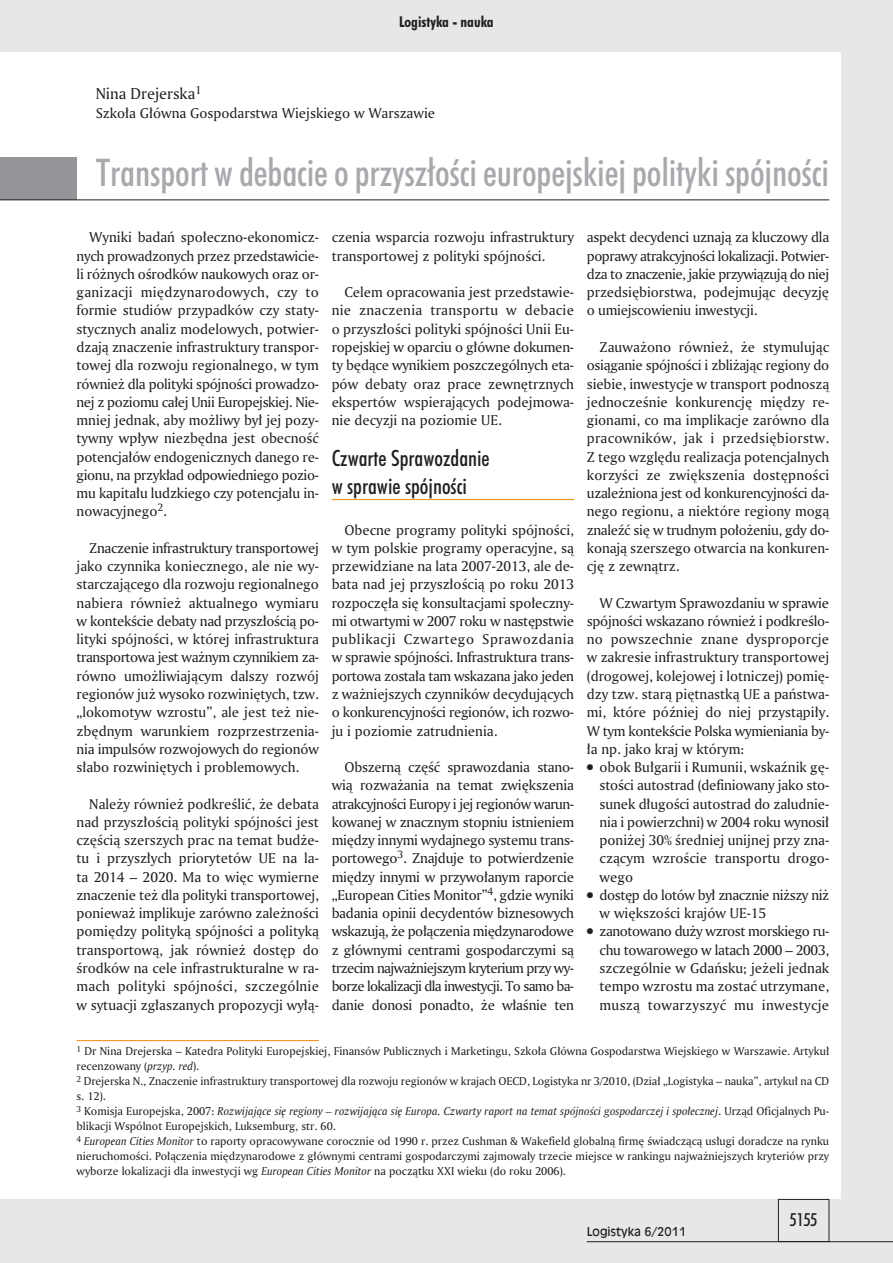
<style>
.page{position:relative;width:893px;height:1263px;background:#fff}
.page>*{position:absolute;margin:0;border:0;box-sizing:border-box;transform-origin:0 0}
.t1{font:38.25px "Futura Md Cn EU";letter-spacing:-.005em;color:#a8a9ad}
.t2{font:22.5px/27.8px "Futura Md Cn EU";color:#231f20}
.t3{font:18px "Futura Md Cn EU";color:#231f20}
.t4{font:16.5px "Amerigo EU";color:#231f20}
.t5{font:15px/18.3px "Amerigo EU";color:#231f20;text-align:justify}
.t6{font:15px/18.3px "Amerigo EU";letter-spacing:-.025em;color:#231f20}
.t7{font:15px "Futura Bd Cn EU";color:#231f20}
.t8{font:12px/15px "Amerigo EU";color:#231f20}
.t9{font:12px "Incised 901 EU";color:#231f20}
.s1{font-style:italic}
</style>
<div class="page">
<div style="left:0;top:1199px;width:893px;height:64px;background:#e6e7e9"></div>
<div style="left:842px;top:0;width:51px;height:1263px;background:#e6e7e9"></div>
<div style="left:0;top:0;width:893px;height:51px;background:#e6e7e9"></div>
<hr style="left:587px;top:1241px;width:306px;height:1px;background:#231f20">
<div style="left:778px;top:1199px;width:51px;height:43px;border:1px solid #231f20"></div>
<div style="left:0;top:157px;width:77px;height:43px;background:#939598"></div>
<hr style="left:332px;top:499px;width:242px;height:1px;background:#f7981d">
<hr style="left:0;top:199px;width:829px;height:1px;background:#231f20">
<hr style="left:77px;top:1040px;width:242px;height:1px;background:#f68b1f">
<p class="t7" style="left:399px;top:13px;width:96px">Logistyka - nauka</p>
<p class="t4" style="left:96px;top:88px;width:107px">Ni na Dre jer ska<sup>1</sup></p>
<p class="t5" style="left:96px;top:105px;width:341px">Szko ła Głów na Go spo dar stwa Wiej skie go w War sza wie</p>
<h1 class="t1" style="left:96px;top:157px;width:735px">Trans port w de ba cie o przy szło ści eu ro pej skiej po li ty ki spój no ści</h1>
<p class="t5" style="left:77px;top:229px;width:244px;text-indent:13px">Wy ni ki ba dań spo łecz no -eko no micz - nych pro wa dzo nych przez przed sta wi cie - li róż nych ośrod ków na uko wych oraz or - ga ni za cji mię dzy na ro do wych, czy to for mie stu diów przy pad ków czy sta ty - stycz nych ana liz mo de lo wych, po twier - dza ją zna cze nie in fra struk tu ry trans por - to wej dla roz wo ju re gio nal ne go, w tym rów nież dla po li ty ki spój no ści pro wa dzo - nej z po zio mu ca łej Unii Eu ro pej skiej. Nie - mniej jed nak, aby moż li wy był jej po zy - tyw ny wpływ nie zbęd na jest obec ność po ten cja łów en do ge nicz nych da ne go re - gio nu, na przy kład od po wied nie go po zio - mu ka pi ta łu ludz kie go czy po ten cja łu in - no wa cyj ne go<sup>2</sup>.</p>
<p class="t5" style="left:77px;top:540px;width:244px;text-indent:13px">Zna cze nie in fra struk tu ry trans por to wej ja ko czyn ni ka ko niecz ne go, ale nie wy - star cza ją ce go dla roz wo ju re gio nal ne go na bie ra rów nież ak tu al ne go wy mia ru w kon tek ście de ba ty nad przy szło ścią po - li ty ki spój no ści, w któ rej in fra struk tu ra trans por to wa jest waż nym czyn ni kiem za - rów no umoż li wia ją cym dal szy roz wój re gio nów już wy so ko roz wi nię tych, tzw. „lo ko mo tyw wzro stu”, ale jest też nie - zbęd nym wa run kiem roz prze strze nia - nia im pul sów roz wo jo wych do re gio nów sła bo roz wi nię tych i pro ble mo wych.</p>
<p class="t5" style="left:77px;top:796px;width:244px;text-indent:13px">Na le ży rów nież pod kre ślić, że de ba ta nad przy szło ścią po li ty ki spój no ści jest czę ścią szer szych prac na te mat bu dże - tu i przy szłych prio ry te tów UE na la - ta 2014 – 2020. Ma to więc wy mier ne zna cze nie też dla po li ty ki trans por to wej, po nie waż im pli ku je za rów no za leż no ści po mię dzy po li ty ką spój no ści a po li ty ką trans por to wą, jak rów nież do stęp do środ ków na ce le in fra struk tu ral ne w ra - mach po li ty ki spój no ści, szcze gól nie w sy tu acji zgła sza nych pro po zy cji wy łą -</p>
<p class="t5" style="left:332px;top:229px;width:244px">cze nia wspar cia roz wo ju in fra struk tu ry trans por to wej z po li ty ki spój no ści.</p>
<p class="t5" style="left:332px;top:284px;width:244px;text-indent:13px">Ce lem opra co wa nia jest przed sta wie - nie zna cze nia trans por tu w de ba cie o przy szło ści po li ty ki spój no ści Unii Eu - ro pej skiej w opar ciu o głów ne do ku men - ty bę dą ce wy ni kiem po szcze gól nych eta - pów de ba ty oraz pra ce ze wnętrz nych eks per tów wspie ra ją cych po dej mo wa - nie de cy zji na po zio mie UE.</p>
<h2 class="t2" style="left:332px;top:446px;width:160px">Czwar te Spra woz da nie w spra wie spój no ści</h2>
<p class="t5" style="left:332px;top:522px;width:244px;text-indent:13px">Obec ne pro gra my po li ty ki spój no ści, w tym pol skie pro gra my ope ra cyj ne, są prze wi dzia ne na la ta 2007-2013, ale de - ba ta nad jej przy szło ścią po ro ku 2013 roz po czę ła się kon sul ta cja mi spo łecz ny - mi otwar ty mi w 2007 ro ku w na stęp stwie pu bli ka cji Czwar te go Spra woz da nia w spra wie spój no ści. In fra struk tu ra trans - por to wa zo sta ła tam wska za na ja ko je den z waż niej szych czyn ni ków de cy du ją cych o kon ku ren cyj no ści re gio nów, ich roz wo - ju i po zio mie za trud nie nia.</p>
<p class="t5" style="left:332px;top:759px;width:244px;text-indent:13px">Ob szer ną część spra woz da nia sta no - wią roz wa ża nia na te mat zwięk sze nia atrak cyj no ści Eu ro py i jej re gio nów wa run - ko wa nej w znacz nym stop niu ist nie niem mię dzy in ny mi wy daj ne go sys te mu trans - por to we go<sup>3</sup>. Znaj du je to po twier dze nie mię dzy in ny mi w przy wo ła nym ra por cie „Eu ro pe an Ci ties Mo ni tor”<sup>4</sup>, gdzie wy ni ki ba da nia opi nii de cy den tów biz ne so wych wska zu ją, że po łą cze nia mię dzy na ro do we z głów ny mi cen tra mi go spo dar czy mi są trze cim naj waż niej szym kry te rium przy wy - bo rze lo ka li za cji dla in we sty cji. To sa mo ba - da nie do no si po nad to, że wła śnie ten</p>
<p class="t5" style="left:587px;top:229px;width:244px">aspekt de cy den ci uzna ją za klu czo wy dla po pra wy atrak cyj no ści lo ka li za cji. Po twier - dza to zna cze nie, ja kie przy wią zu ją do niej przed się bior stwa, po dej mu jąc de cy zję o umiej sco wie niu in we sty cji.</p>
<p class="t5" style="left:587px;top:339px;width:244px;text-indent:13px">Za uwa żo no rów nież, że sty mu lu jąc osią ga nie spój no ści i zbli ża jąc re gio ny do sie bie, in we sty cje w trans port pod no szą jed no cze śnie kon ku ren cję mię dzy re - gio na mi, co ma im pli ka cje za rów no dla pra cow ni ków, jak i przed się biorstw.<br>Z te go wzglę du re ali za cja po ten cjal nych ko rzy ści ze zwięk sze nia do stęp no ści uza leż nio na jest od kon ku ren cyj no ści da - ne go re gio nu, a nie któ re re gio ny mo gą zna leźć się w trud nym po ło że niu, gdy do - ko na ją szer sze go otwar cia na kon ku ren - cję z ze wnątrz.</p>
<p class="t5" style="left:587px;top:595px;width:244px;text-indent:13px">W Czwar tym Spra woz da niu w spra wie spój no ści wska za no rów nież i pod kre ślo - no po wszech nie zna ne dys pro por cje w za kre sie in fra struk tu ry trans por to wej (dro go wej, ko le jo wej i lot ni czej) po mię - dzy tzw. sta rą pięt nast ką UE a pań stwa - mi, któ re póź niej do niej przy stą pi ły.<br>W tym kon tek ście Pol ska wy mie nia nia by - ła np. ja ko kraj w któ rym:</p>
<p class="t5" style="left:600px;top:759px;width:231px;text-indent:-13px">● obok Buł ga rii i Ru mu nii, wskaź nik gę - sto ści au to strad (de fi nio wa ny ja ko sto - su nek dłu go ści au to strad do za lud nie - nia i po wierzch ni) w 2004 ro ku wy no sił po ni żej 30% śred niej unij nej przy zna - czą cym wzro ście trans por tu dro go - we go</p>
<p class="t6" style="left:600px;top:887px;width:231px;text-indent:-13px">● do stęp do lo tów był znacz nie niż szy niż w więk szo ści kra jów UE -15</p>
<p class="t5" style="left:600px;top:923px;width:231px;text-indent:-13px">● za no to wa no du ży wzrost mor skie go ru - chu to wa ro we go w la tach 2000 – 2003, szcze gól nie w Gdań sku; je że li jed nak tem po wzro stu ma zo stać utrzy ma ne, mu szą to wa rzy szyć mu in we sty cje</p>
<p class="t8" style="left:77px;top:1045px;width:754px"><sup>1</sup> Dr Ni na Dre jer ska – Ka te dra Po li ty ki Eu ro pej skiej, Fi nan sów Pu blicz nych i Mar ke tin gu, Szko ła Głów na Go spo dar stwa Wiej skie go w War sza wie. Ar ty kuł re cen zo wa ny (<span class="s1">przyp. red</span>).<br><sup>2</sup> Dre jer ska N., Zna cze nie in fra struk tu ry trans por to wej dla roz wo ju re gio nów w kra jach OECD, Lo gi sty ka nr 3/2010, (Dział „Lo gi sty ka – na uka”, ar ty kuł na CD s. 12).<br><sup>3</sup> Ko mi sja Eu ro pej ska, 2007: <span class="s1">Roz wi ja ją ce się re gio ny – roz wi ja ją ca się Eu ro pa. Czwar ty ra port na te mat spój no ści go spo dar czej i spo łecz nej</span>. Urząd Ofi cjal nych Pu - bli ka cji Wspól not Eu ro pej skich, Luk sem burg, str. 60.<br><sup>4</sup> <span class="s1">Eu ro pe an Ci ties Mo ni tor</span> to ra por ty opra co wy wa ne co rocz nie od 1990 r. przez Cu sh man &amp; Wa ke field glo bal ną fir mę świad czą cą usłu gi do rad cze na ryn ku nie ru cho mo ści. Po łą cze nia mię dzy na ro do we z głów ny mi cen tra mi go spo dar czy mi zaj mo wa ły trze cie miej sce w ran kin gu naj waż niej szych kry te riów przy wy bo rze lo ka li za cji dla in we sty cji wg <span class="s1">Eu ro pe an Ci ties Mo ni tor</span> na po cząt ku XXI wie ku (do ro ku 2006).</p>
<p class="t9" style="left:587px;top:1224px;width:101px">Logistyka 6/2011</p>
<p class="t3" style="left:790px;top:1212px;width:29px">5155</p>
</div>
